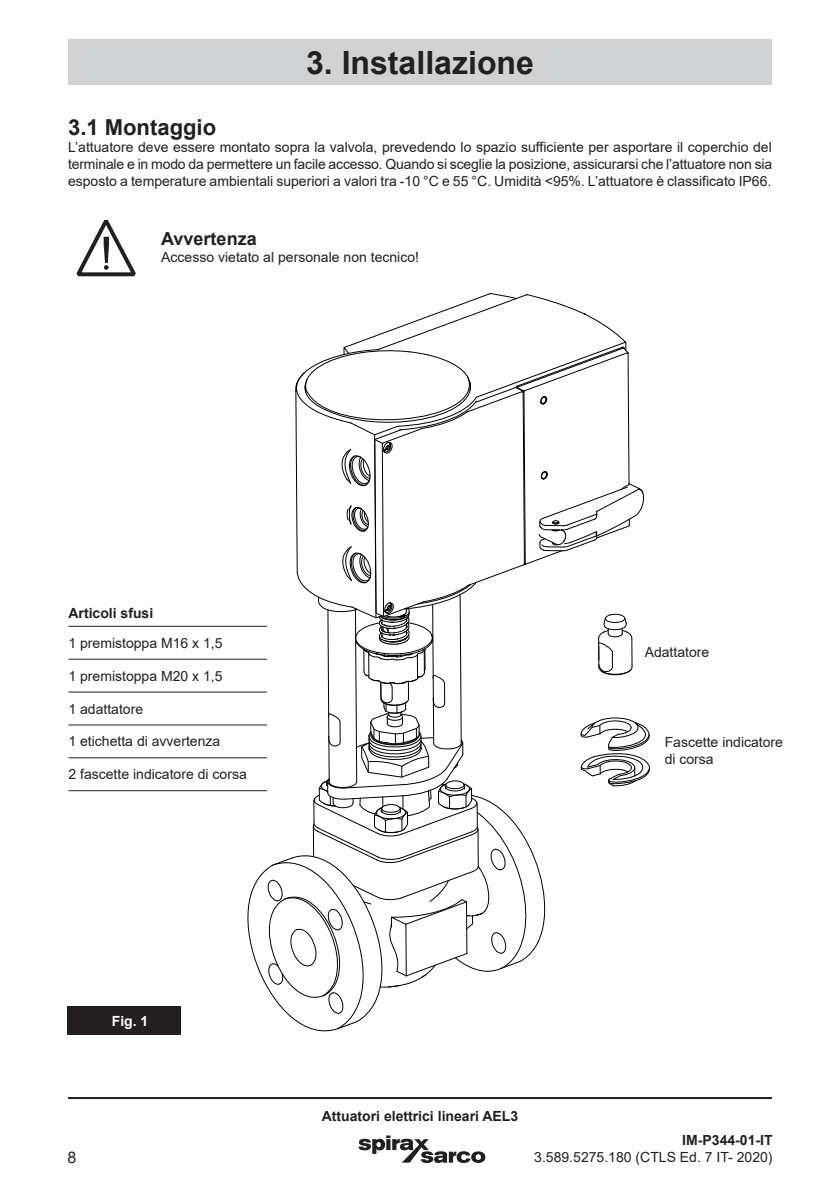
<style>
.page{position:relative;width:840px;height:1191px;background:#fff}
.page>*{position:absolute;margin:0;border:0;box-sizing:border-box;transform-origin:0 0}
.t1{font:700 32px "Arial";color:#231f20}
.Body_text{font:700 22px "Arial";color:#231f20}
.Body_text-2{font:700 18px "Arial";color:#231f20}
.t2{font:16px "Arial";color:#231f20}
.Body_text-3{font:14px/16.8px "Arial";color:#231f20}
.Body_text-4{font:700 14px "Arial";color:#231f20}
.Body_text-5{font:700 14px "Arial";color:#fff}
</style>
<div class="page">
<hr style="left:68px;top:1097px;width:703px;height:2px;background:#231f20">
<svg style="left:358px;top:1135px;width:127px;height:28px"></svg>
<svg style="left:212px;top:293px;width:439px;height:739px"></svg>
<div style="left:68px;top:40px;width:703px;height:45px;background:#d1d2d4"></div>
<div style="left:68px;top:1006px;width:113px;height:28px;background:#231f20"></div>
<svg style="left:76px;top:219px;width:60px;height:57px"></svg>
<hr style="left:68px;top:626px;width:199px;height:1px;background:#231f20">
<hr style="left:68px;top:658px;width:199px;height:1px;background:#231f20">
<hr style="left:68px;top:691px;width:199px;height:1px;background:#231f20">
<hr style="left:68px;top:724px;width:199px;height:1px;background:#231f20">
<hr style="left:68px;top:757px;width:199px;height:1px;background:#231f20">
<hr style="left:68px;top:790px;width:199px;height:1px;background:#231f20">
<p class="t1" style="left:306px;top:40px;width:229px">3. Installazione</p>
<p class="Body_text" style="left:68px;top:112px;width:149px">3.1 Montaggio</p>
<p class="Body_text-3" style="left:68px;top:138px;width:705px;text-align:justify">L’attuatore deve essere montato sopra la valvola, prevedendo lo spazio sufficiente per asportare il coperchio del terminale e in modo da permettere un facile accesso. Quando si sceglie la posizione, assicurarsi che l’attuatore non sia esposto a temperature ambientali superiori a valori tra -10 °C e 55 °C. Umidità &lt;95%. L’attuatore è classificato IP66.</p>
<p class="Body_text-2" style="left:161px;top:226px;width:97px">Avvertenza</p>
<p class="Body_text-3" style="left:161px;top:249px;width:259px">Accesso vietato al personale non tecnico!</p>
<p class="Body_text-4" style="left:68px;top:603px;width:86px">Articoli sfusi</p>
<p class="Body_text-3" style="left:68px;top:634px;width:156px">1 premistoppa M16 x 1,5</p>
<p class="Body_text-3" style="left:68px;top:667px;width:156px">1 premistoppa M20 x 1,5</p>
<p class="Body_text-3" style="left:68px;top:700px;width:76px">1 adattatore</p>
<p class="Body_text-3" style="left:68px;top:733px;width:153px">1 etichetta di avvertenza</p>
<p class="Body_text-3" style="left:68px;top:766px;width:180px">2 fascette indicatore di corsa</p>
<p class="Body_text-3" style="left:644px;top:643px;width:66px">Adattatore</p>
<p class="Body_text-3" style="left:664px;top:733px;width:120px">Fascette indicatore di corsa</p>
<p class="Body_text-5" style="left:112px;top:1010px;width:38px">Fig. 1</p>
<p class="t2" style="left:67px;top:1146px;width:10px">8</p>
<p class="Body_text-4" style="left:321px;top:1106px;width:198px">Attuatori elettrici lineari AEL3</p>
<p class="Body_text-4" style="left:682px;top:1130px;width:92px">IM-P344-01-IT</p>
<p class="Body_text-3" style="left:534px;top:1148px;width:240px">3.589.5275.180 (CTLS Ed. 7 IT- 2020)</p>
</div>
